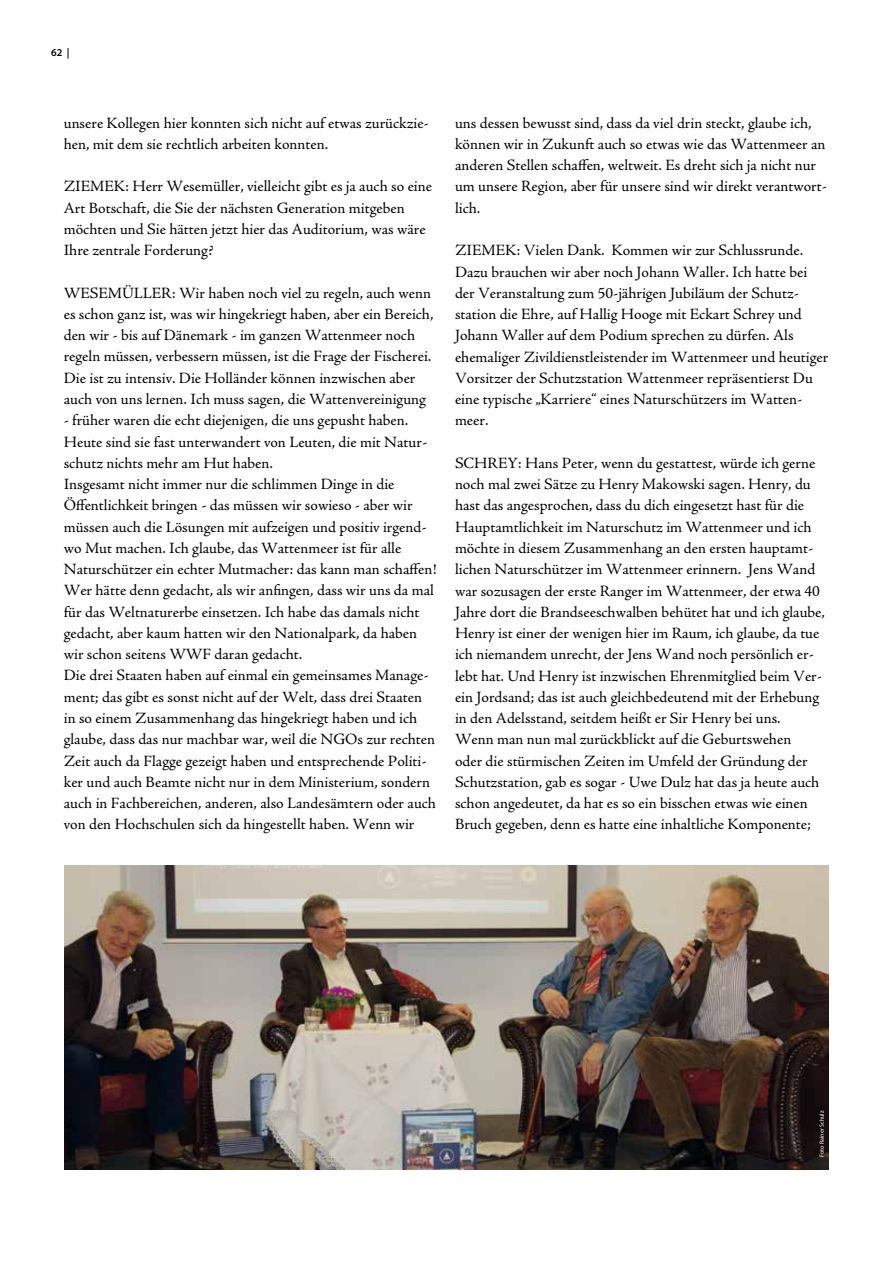
<style>
.page{position:relative;width:893px;height:1263px;background:#fff}
.page>*{position:absolute;margin:0;border:0;box-sizing:border-box;transform-origin:0 0}
.t1{font:15.75px/21.3px "Adobe Jenson Pro";color:#000}
.t2{font:600 10.5px "Myriad Pro";color:#000}
.t3{font:6px "Myriad Pro";color:#fff}
</style>
<div class="page">
<img style="left:64px;top:866px;width:764px;height:303px">
<p class="t2" style="left:51px;top:46px;width:20px">62 |</p>
<p class="t1" style="left:64px;top:112px;width:366px">unsere Kollegen hier konnten sich nicht auf etwas zurückzie&shy;hen, mit dem sie rechtlich arbeiten konnten.</p>
<p class="t1" style="left:64px;top:176px;width:370px">ZIEMEK: Herr Wesemüller, vielleicht gibt es ja auch so eine Art Botschaft, die Sie der nächsten Generation mitgeben möchten und Sie hätten jetzt hier das Auditorium, was wäre Ihre zentrale Forderung?</p>
<p class="t1" style="left:64px;top:282px;width:371px">WESEMÜLLER: Wir haben noch viel zu regeln, auch wenn es schon ganz ist, was wir hingekriegt haben, aber ein Bereich, den wir - bis auf Dänemark - im ganzen Wattenmeer noch regeln müssen, verbessern müssen, ist die Frage der Fischerei.<br>Die ist zu intensiv. Die Holländer können inzwischen aber auch von uns lernen. Ich muss sagen, die Wattenvereinigung</p>
<p class="t1" style="left:64px;top:410px;width:374px">- früher waren die echt diejenigen, die uns gepusht haben.<br>Heute sind sie fast unterwandert von Leuten, die mit Natur&shy;schutz nichts mehr am Hut haben.<br>Insgesamt nicht immer nur die schlimmen Dinge in die Öffentlichkeit bringen - das müssen wir sowieso - aber wir müssen auch die Lösungen mit aufzeigen und positiv irgend&shy;wo Mut machen. Ich glaube, das Wattenmeer ist für alle Naturschützer ein echter Mutmacher: das kann man schaffen!<br>Wer hätte denn gedacht, als wir anfingen, dass wir uns da mal für das Weltnaturerbe einsetzen. Ich habe das damals nicht gedacht, aber kaum hatten wir den Nationalpark, da haben wir schon seitens WWF daran gedacht.<br>Die drei Staaten haben auf einmal ein gemeinsames Manage&shy;ment; das gibt es sonst nicht auf der Welt, dass drei Staaten in so einem Zusammenhang das hingekriegt haben und ich glaube, dass das nur machbar war, weil die NGOs zur rechten Zeit auch da Flagge gezeigt haben und entsprechende Politi&shy;ker und auch Beamte nicht nur in dem Ministerium, sondern auch in Fachbereichen, anderen, also Landesämtern oder auch von den Hochschulen sich da hingestellt haben. Wenn wir</p>
<p class="t1" style="left:455px;top:112px;width:373px">uns dessen bewusst sind, dass da viel drin steckt, glaube ich, können wir in Zukunft auch so etwas wie das Wattenmeer an anderen Stellen schaffen, weltweit. Es dreht sich ja nicht nur um unsere Region, aber für unsere sind wir direkt verantwort&shy;lich.</p>
<p class="t1" style="left:455px;top:240px;width:375px">ZIEMEK: Vielen Dank. Kommen wir zur Schlussrunde.<br>Dazu brauchen wir aber noch Johann Waller. Ich hatte bei der Veranstaltung zum 50-jährigen Jubiläum der Schutz&shy;station die Ehre, auf Hallig Hooge mit Eckart Schrey und Johann Waller auf dem Podium sprechen zu dürfen. Als ehemaliger Zivildienstleistender im Wattenmeer und heutiger Vorsitzer der Schutzstation Wattenmeer repräsentierst Du eine typische „Karriere“ eines Naturschützers im Watten&shy;meer.</p>
<p class="t1" style="left:455px;top:453px;width:372px">SCHREY: Hans Peter, wenn du gestattest, würde ich gerne noch mal zwei Sätze zu Henry Makowski sagen. Henry, du hast das angesprochen, dass du dich eingesetzt hast für die Hauptamtlichkeit im Naturschutz im Wattenmeer und ich möchte in diesem Zusammenhang an den ersten hauptamt&shy;lichen Naturschützer im Wattenmeer erinnern. Jens Wand war sozusagen der erste Ranger im Wattenmeer, der etwa 40<br>Jahre dort die Brandseeschwalben behütet hat und ich glaube, Henry ist einer der wenigen hier im Raum, ich glaube, da tue ich niemandem unrecht, der Jens Wand noch persönlich er&shy;lebt hat. Und Henry ist inzwischen Ehrenmitglied beim Ver&shy;ein Jordsand; das ist auch gleichbedeutend mit der Erhebung in den Adelsstand, seitdem heißt er Sir Henry bei uns.<br>Wenn man nun mal zurückblickt auf die Geburtswehen<br>oder die stürmischen Zeiten im Umfeld der Gründung der Schutzstation, gab es sogar - Uwe Dulz hat das ja heute auch schon angedeutet, da hat es so ein bisschen etwas wie einen Bruch gegeben, denn es hatte eine inhaltliche Komponente;</p>
<p class="t3" style="left:818px;top:1157px;width:48px;rotate:-90deg">Foto Rainer Schulz</p>
</div>
